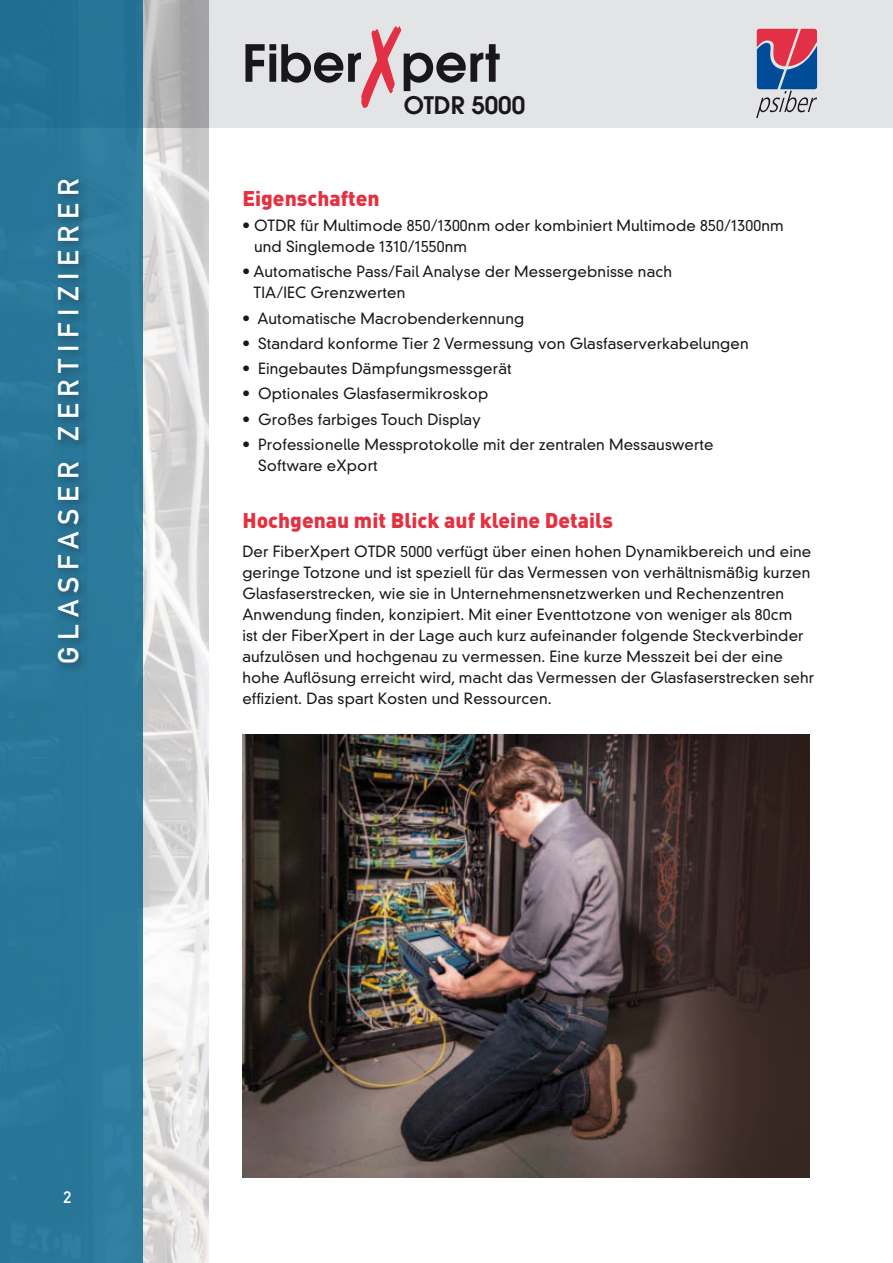
<style>
.page{position:relative;width:893px;height:1263px;background:#fff}
.page>*{position:absolute;margin:0;border:0;box-sizing:border-box;transform-origin:0 0}
.t1{font:600 50.7px "Avant Garde";color:#1a171c}
.t2{font:28.5px "DIN Mittelschrift";letter-spacing:.24em;color:#fff}
.t3{font:600 24px "Avant Garde";color:#1a171c}
.t4{font:900 21px "DIN";color:#e43142}
.t5{font:16.5px "DIN Mittelschrift";color:#fff}
.t6{font:300 15px/21px "DIN Neuzeit Grotesk";letter-spacing:.01em;color:#1a171c}
.s1{color:#e23146}
</style>
<div class="page">
<div style="left:0;top:0;width:893px;height:128px;background:#e3e4e5"></div>
<img style="left:142px;top:0;width:66px;height:1263px">
<div style="left:0;top:0;width:142px;height:1263px;background:#29779a"></div>
<div style="left:54px;top:175px;width:36px;height:500px;background:#1a171c;opacity:.45"></div>
<svg style="left:756px;top:29px;width:61px;height:89px"></svg>
<img style="left:242px;top:734px;width:567px;height:444px">
<h2 class="t2" style="left:52px;top:664px;width:487px;rotate:-90deg">GLASFASER ZERTIFIZIERER</h2>
<h1 class="t1" style="left:242px;top:30px;width:259px">Fiber<span class="s1">✗</span>pert</h1>
<h3 class="t3" style="left:404px;top:90px;width:123px">OTDR 5000</h3>
<h3 class="t4" style="left:242px;top:184px;width:139px">Eigenschaften</h3>
<p class="t6" style="left:254px;top:215px;width:531px;text-indent:-12px">• OTDR für Multimode 850/1300nm oder kombiniert Multimode 850/1300nm und Singlemode 1310/1550nm</p>
<p class="t6" style="left:254px;top:261px;width:420px;text-indent:-11px">• Automatische Pass/Fail Analyse der Messergebnisse nach<br>TIA/IEC Grenzwerten</p>
<p class="t6" style="left:242px;top:308px;width:283px">• Automatische Macrobenderkennung</p>
<p class="t6" style="left:242px;top:333px;width:508px">• Standard konforme Tier 2 Vermessung von Glasfaserverkabelungen</p>
<p class="t6" style="left:242px;top:358px;width:271px">• Eingebautes Dämpfungsmessgerät</p>
<p class="t6" style="left:242px;top:383px;width:248px">• Optionales Glasfasermikroskop</p>
<p class="t6" style="left:242px;top:409px;width:240px">• Großes farbiges Touch Display</p>
<p class="t6" style="left:258px;top:434px;width:457px;text-indent:-16px">• Professionelle Messprotokolle mit der zentralen Messauswerte<br>Software eXport</p>
<h3 class="t4" style="left:242px;top:506px;width:372px">Hochgenau mit Blick auf kleine Details</h3>
<p class="t6" style="left:242px;top:541px;width:573px">Der FiberXpert OTDR 5000 verfügt über einen hohen Dynamikbereich und eine geringe Totzone und ist speziell für das Vermessen von verhältnismäßig kurzen Glasfaserstrecken, wie sie in Unternehmensnetzwerken und Rechenzentren Anwendung finden, konzipiert. Mit einer Eventtotzone von weniger als 80cm<br>ist der FiberXpert in der Lage auch kurz aufeinander folgende Steckverbinder aufzulösen und hochgenau zu vermessen. Eine kurze Messzeit bei der eine hohe Auflösung erreicht wird, macht das Vermessen der Glasfaserstrecken sehr effizient. Das spart Kosten und Ressourcen.</p>
<p class="t5" style="left:63px;top:1187px;width:9px">2</p>
</div>
